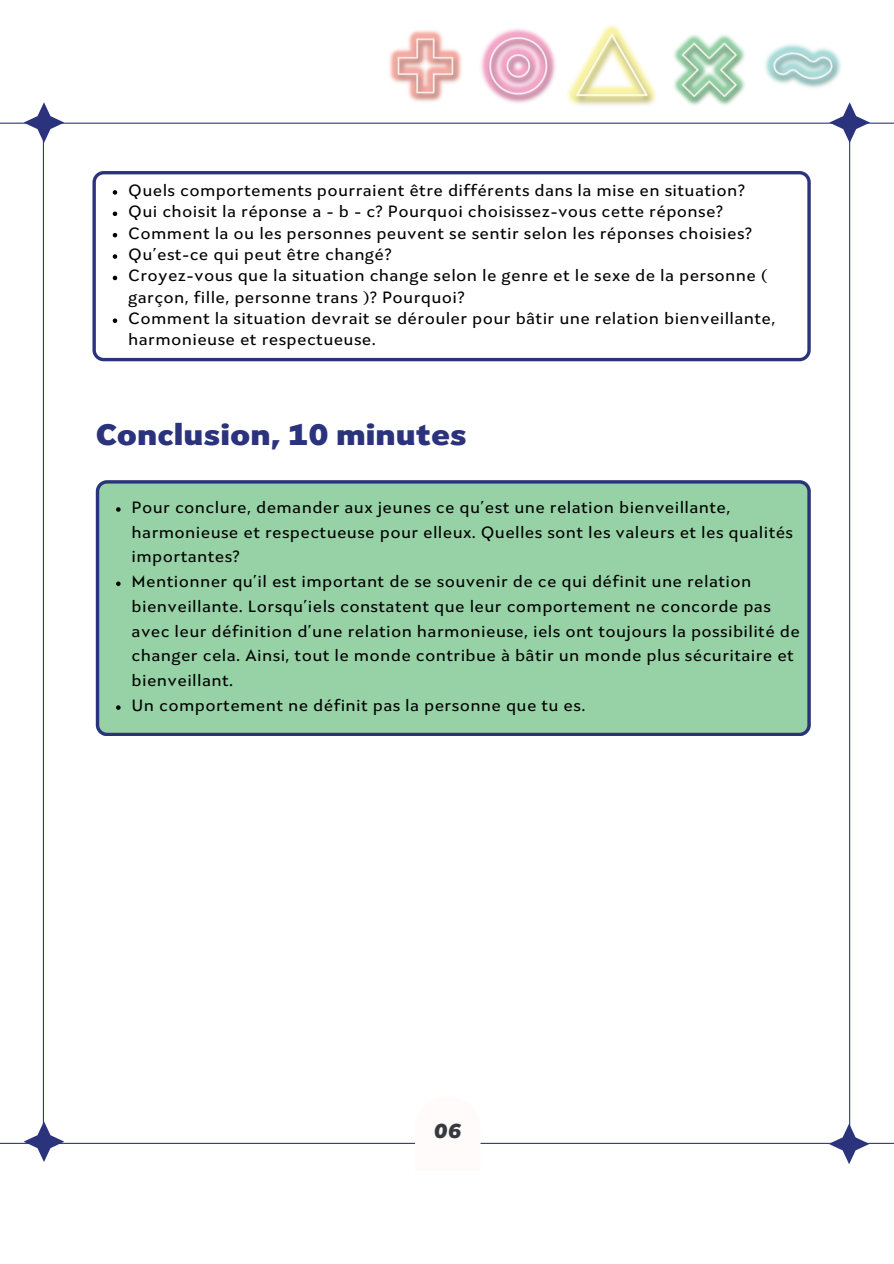
<style>
.page{position:relative;width:894px;height:1264px;background:#fff}
.page>*{position:absolute;margin:0;border:0;box-sizing:border-box;transform-origin:0 0}
.t1{font:900 30px "Seven One Eight";color:#2c337d}
.t2{font:italic 900 20.4px "Seven One Eight";color:#343a40}
.t3{font:500 16.5px/24.8px "Seven One Eight";letter-spacing:.02em;color:#000}
</style>
<div class="page">
<hr style="left:0;top:1142px;width:893px;height:1px;background:#2c337d">
<hr style="left:0;top:123px;width:893px;height:1px;background:#2c337d">
<hr style="left:43px;top:121px;width:1px;height:1020px;background:#2c337d">
<hr style="left:848px;top:124px;width:2px;height:1020px;background:#2c337d">
<svg style="left:414px;top:1142px;width:66px;height:2px"></svg>
<svg style="left:828px;top:1123px;width:41px;height:41px"></svg>
<svg style="left:24px;top:102px;width:40px;height:41px"></svg>
<svg style="left:829px;top:102px;width:40px;height:41px"></svg>
<svg style="left:24px;top:1121px;width:40px;height:40px"></svg>
<img style="left:674px;top:34px;width:71px;height:71px">
<img style="left:389px;top:24px;width:268px;height:82px">
<img style="left:765px;top:44px;width:84px;height:69px">
<div style="left:96px;top:480px;width:714px;height:255px;background:#96d2a5"></div>
<svg style="left:116px;top:507px;width:5px;height:4px"></svg>
<svg style="left:116px;top:581px;width:5px;height:5px"></svg>
<svg style="left:116px;top:705px;width:5px;height:4px"></svg>
<svg style="left:92px;top:171px;width:718px;height:190px"></svg>
<svg style="left:113px;top:190px;width:4px;height:5px"></svg>
<svg style="left:113px;top:211px;width:4px;height:5px"></svg>
<svg style="left:113px;top:233px;width:4px;height:4px"></svg>
<svg style="left:113px;top:254px;width:4px;height:5px"></svg>
<svg style="left:113px;top:276px;width:4px;height:4px"></svg>
<svg style="left:113px;top:318px;width:4px;height:5px"></svg>
<p class="t3" style="left:128px;top:181px;width:648px;line-height:21.3px">Quels comportements pourraient être différents dans la mise en situation?<br>Qui choisit la réponse a - b - c? Pourquoi choisissez-vous cette réponse?<br>Comment la ou les personnes peuvent se sentir selon les réponses choisies?<br>Qu’est-ce qui peut être changé?<br>Croyez-vous que la situation change selon le genre et le sexe de la personne ( garçon, fille, personne trans )? Pourquoi?<br>Comment la situation devrait se dérouler pour bâtir une relation bienveillante, harmonieuse et respectueuse.</p>
<h1 class="t1" style="left:96px;top:422px;width:372px">Conclusion, 10 minutes</h1>
<p class="t3" style="left:132px;top:496px;width:669px">Pour conclure, demander aux jeunes ce qu’est une relation bienveillante, harmonieuse et respectueuse pour elleux. Quelles sont les valeurs et les qualités importantes?<br>Mentionner qu’il est important de se souvenir de ce qui définit une relation bienveillante. Lorsqu’iels constatent que leur comportement ne concorde pas avec leur définition d’une relation harmonieuse, iels ont toujours la possibilité de changer cela. Ainsi, tout le monde contribue à bâtir un monde plus sécuritaire et bienveillant.<br>Un comportement ne définit pas la personne que tu es.</p>
<p class="t2" style="left:433px;top:1122px;width:29px">06</p>
</div>
